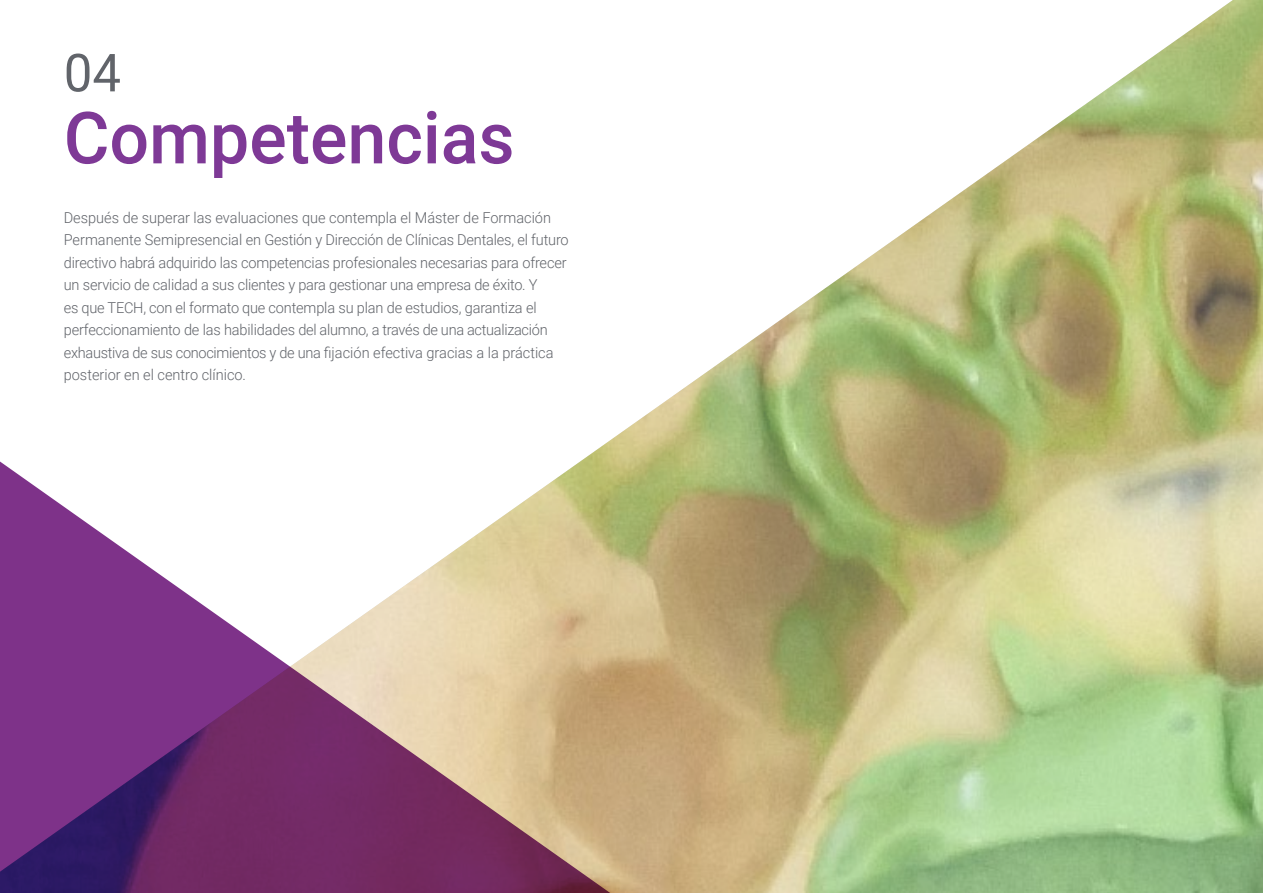
<style>
.page{position:relative;width:1263px;height:893px;background:#fff}
.page>*{position:absolute;margin:0;border:0;box-sizing:border-box;transform-origin:0 0}
.t1{font:500 72px "Roboto";color:#7e3996}
.t2{font:52.5px "Roboto";color:#61646a}
.t3{font:300 15px/22.5px "Roboto";letter-spacing:-.01em;color:#61646a}
</style>
<div class="page">
<img style="left:602px;top:0;width:661px;height:893px">
<svg style="left:0;top:446px;width:640px;height:447px"></svg>
<h2 class="t2" style="left:64px;top:36px;width:59px">04</h2>
<h1 class="t1" style="left:64px;top:87px;width:452px">Competencias</h1>
<p class="t3" style="left:64px;top:206px;width:506px">Después de superar las evaluaciones que contempla el Máster de Formación Permanente Semipresencial en Gestión y Dirección de Clínicas Dentales, el futuro directivo habrá adquirido las competencias profesionales necesarias para ofrecer un servicio de calidad a sus clientes y para gestionar una empresa de éxito. Y<br>es que TECH, con el formato que contempla su plan de estudios, garantiza el perfeccionamiento de las habilidades del alumno, a través de una actualización exhaustiva de sus conocimientos y de una fijación efectiva gracias a la práctica posterior en el centro clínico.</p>
</div>
